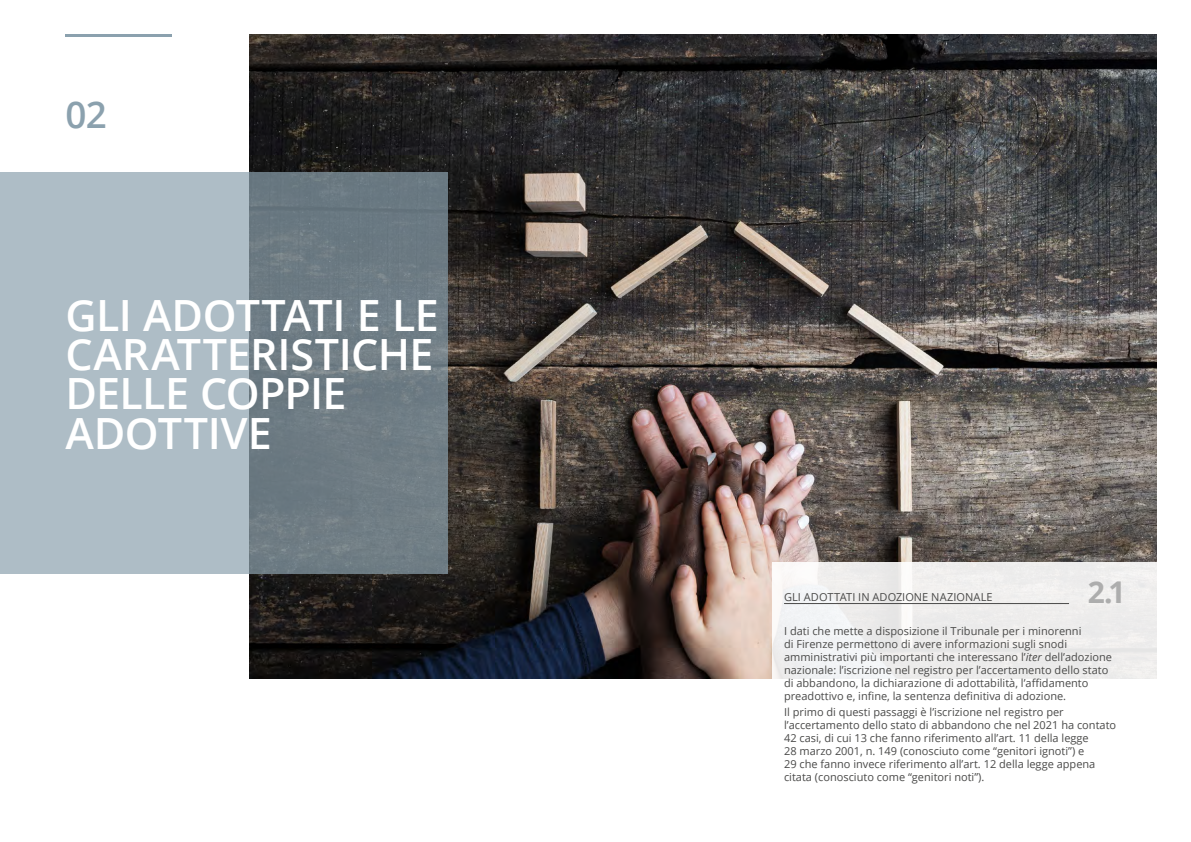
<style>
.page{position:relative;width:1191px;height:842px;background:#fff}
.page>*{position:absolute;margin:0;border:0;box-sizing:border-box;transform-origin:0 0}
.t1{font:600 43px/39.3px "Open Sans";letter-spacing:-.015em;color:#fff}
.t2{font:600 36.9px "Open Sans";color:#8ba1ae}
.t3{font:700 30px "Open Sans";color:#adadad}
.t4{font:11px/13px "Open Sans";color:#4a4a49}
.s1{font-style:italic}
</style>
<div class="page">
<hr style="left:65px;top:34px;width:106px;height:3px;background:#8ba1ae">
<img style="left:249px;top:34px;width:908px;height:644px">
<svg style="left:772px;top:562px;width:385px;height:117px;fill:#efeeed"></svg>
<svg style="left:0;top:173px;width:448px;height:401px;background:#92a0a9"></svg>
<hr style="left:784px;top:603px;width:285px;height:1px;background:#4a4a49">
<h2 class="t2" style="left:65px;top:89px;width:43px">02</h2>
<h1 class="t1" style="left:65px;top:294px;width:375px">GLI ADOTTATI E LE<br>CARATTERISTICHE<br>DELLE COPPIE<br>ADOTTIVE</h1>
<h3 class="t3" style="left:1087px;top:571px;width:40px">2.1</h3>
<p class="t4" style="left:784px;top:590px;width:210px">GLI ADOTTATI IN ADOZIONE NAZIONALE</p>
<p class="t4" style="left:784px;top:624px;width:329px">I dati che mette a disposizione il Tribunale per i minorenni<br>di Firenze permettono di avere informazioni sugli snodi amministrativi più importanti che interessano l’<span class="s1">iter</span> dell’adozione nazionale: l’iscrizione nel registro per l’accertamento dello stato di abbandono, la dichiarazione di adottabilità, l’affidamento preadottivo e, infine, la sentenza definitiva di adozione.</p>
<p class="t4" style="left:784px;top:705px;width:334px">Il primo di questi passaggi è l’iscrizione nel registro per l’accertamento dello stato di abbandono che nel 2021 ha contato 42 casi, di cui 13 che fanno riferimento all’art. 11 della legge<br>28 marzo 2001, n. 149 (conosciuto come “genitori ignoti”) e<br>29 che fanno invece riferimento all’art. 12 della legge appena citata (conosciuto come “genitori noti”).</p>
</div>
